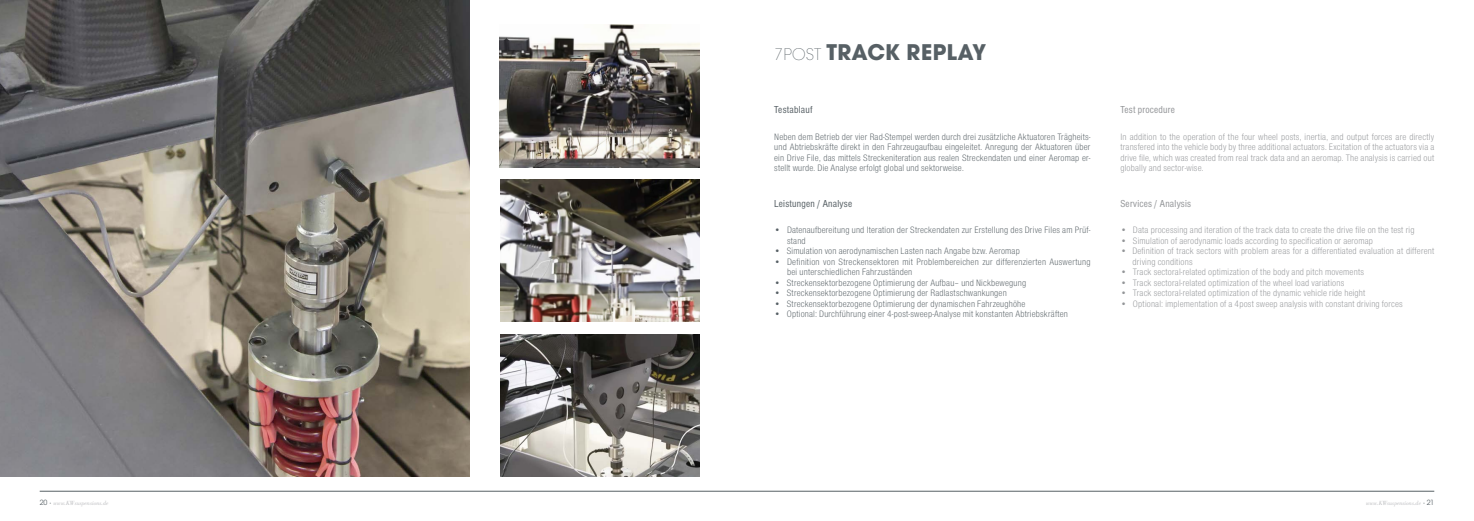
<style>
.page{position:relative;width:1474px;height:521px;background:#fff}
.page>*{position:absolute;margin:0;border:0;box-sizing:border-box;transform-origin:0 0}
.t1{font:700 23.62px "Avignon";letter-spacing:.02em;color:#576065}
.t2{font:condensed 10.5px "Sans";letter-spacing:.02em;color:#939598}
.t3{font:condensed 10.5px "Sans";letter-spacing:.02em;color:#576065}
.t4{font:300 condensed 9.62px/10.5px "Sans";letter-spacing:.02em;color:#576065}
.t5{font:300 condensed 9.62px/10.5px "Sans";letter-spacing:.02em;color:#939598;text-align:justify}
.t6{font:italic 6.12px "Bodoni LT Pro";color:#bcbdc0}
.s1{font-weight:200;font-size:17.5px}
.s2{font-family:"Avignon";font-style:normal;font-size:7.88px;color:#576065}
.s3{font-size:7.88px;color:#576065}
</style>
<div class="page">
<img style="left:0;top:0;width:470px;height:476px">
<img style="left:499px;top:25px;width:200px;height:142px">
<img style="left:500px;top:179px;width:199px;height:143px">
<img style="left:500px;top:334px;width:199px;height:142px">
<hr style="left:40px;top:491px;width:697px;height:1px;background:#576065">
<hr style="left:737px;top:491px;width:697px;height:1px;background:#576065">
<h1 class="t1" style="left:774px;top:37px;width:213px"><span class="s1">7POST</span> TRACK REPLAY</h1>
<p class="t3" style="left:774px;top:104px;width:40px">Testablauf</p>
<p class="t4" style="left:774px;top:131px;width:318px;text-align:justify">Neben dem Betrieb der vier Rad-Stempel werden durch drei zusätzliche Aktuatoren Trägheits&shy;und Abtriebskräfte direkt in den Fahrzeugaufbau eingeleitet. Anregung der Aktuatoren über ein Drive File, das mittels Streckeniteration aus realen Streckendaten und einer Aeromap er&shy;stellt wurde. Die Analyse erfolgt global und sektorweise.</p>
<p class="t3" style="left:774px;top:198px;width:79px">Leistungen / Analyse</p>
<p class="t4" style="left:787px;top:225px;width:305px;text-indent:-13px">• Datenaufbereitung und Iteration der Streckendaten zur Erstellung des Drive Files am Prüf&shy;stand</p>
<p class="t4" style="left:774px;top:246px;width:247px">• Simulation von aerodynamischen Lasten nach Angabe bzw. Aeromap</p>
<p class="t4" style="left:787px;top:257px;width:305px;text-indent:-13px">• Definition von Streckensektoren mit Problembereichen zur differenzierten Auswertung bei unterschiedlichen Fahrzuständen</p>
<p class="t4" style="left:774px;top:278px;width:253px">• Streckensektorbezogene Optimierung der Aufbau– und Nickbewegung</p>
<p class="t4" style="left:774px;top:288px;width:234px">• Streckensektorbezogene Optimierung der Radlastschwankungen</p>
<p class="t4" style="left:774px;top:299px;width:253px">• Streckensektorbezogene Optimierung der dynamischen Fahrzeughöhe</p>
<p class="t4" style="left:774px;top:309px;width:295px">• Optional: Durchführung einer 4-post-sweep-Analyse mit konstanten Abtriebskräften</p>
<p class="t2" style="left:1120px;top:104px;width:56px">Test procedure</p>
<p class="t5" style="left:1120px;top:131px;width:315px">In addition to the operation of the four wheel posts, inertia, and output forces are directly transfered into the vehicle body by three additional actuators. Excitation of the actuators via a drive file, which was created from real track data and an aeromap. The analysis is carried out globally and sector-wise.</p>
<p class="t2" style="left:1120px;top:198px;width:72px">Services / Analysis</p>
<p class="t5" style="left:1120px;top:225px;width:295px">• Data processing and iteration of the track data to create the drive file on the test rig</p>
<p class="t5" style="left:1120px;top:236px;width:254px">• Simulation of aerodynamic loads according to specification or aeromap</p>
<p class="t5" style="left:1132px;top:246px;width:303px;text-indent:-12px">• Definition of track sectors with problem areas for a differentiated evaluation at different driving conditions</p>
<p class="t5" style="left:1120px;top:267px;width:245px">• Track sectoral-related optimization of the body and pitch movements</p>
<p class="t5" style="left:1120px;top:278px;width:225px">• Track sectoral-related optimization of the wheel load variations</p>
<p class="t5" style="left:1120px;top:288px;width:246px">• Track sectoral-related optimization of the dynamic vehicle ride height</p>
<p class="t5" style="left:1120px;top:299px;width:284px">• Optional: implementation of a 4post sweep analysis with constant driving forces</p>
<p class="t6" style="left:40px;top:500px;width:70px"><span class="s2">20</span> <span class="s3">·</span> www.KWsuspensions.de</p>
<p class="t6" style="left:1365px;top:500px;width:70px">www.KWsuspensions.de <span class="s3">·</span> <span class="s2">21</span></p>
</div>
